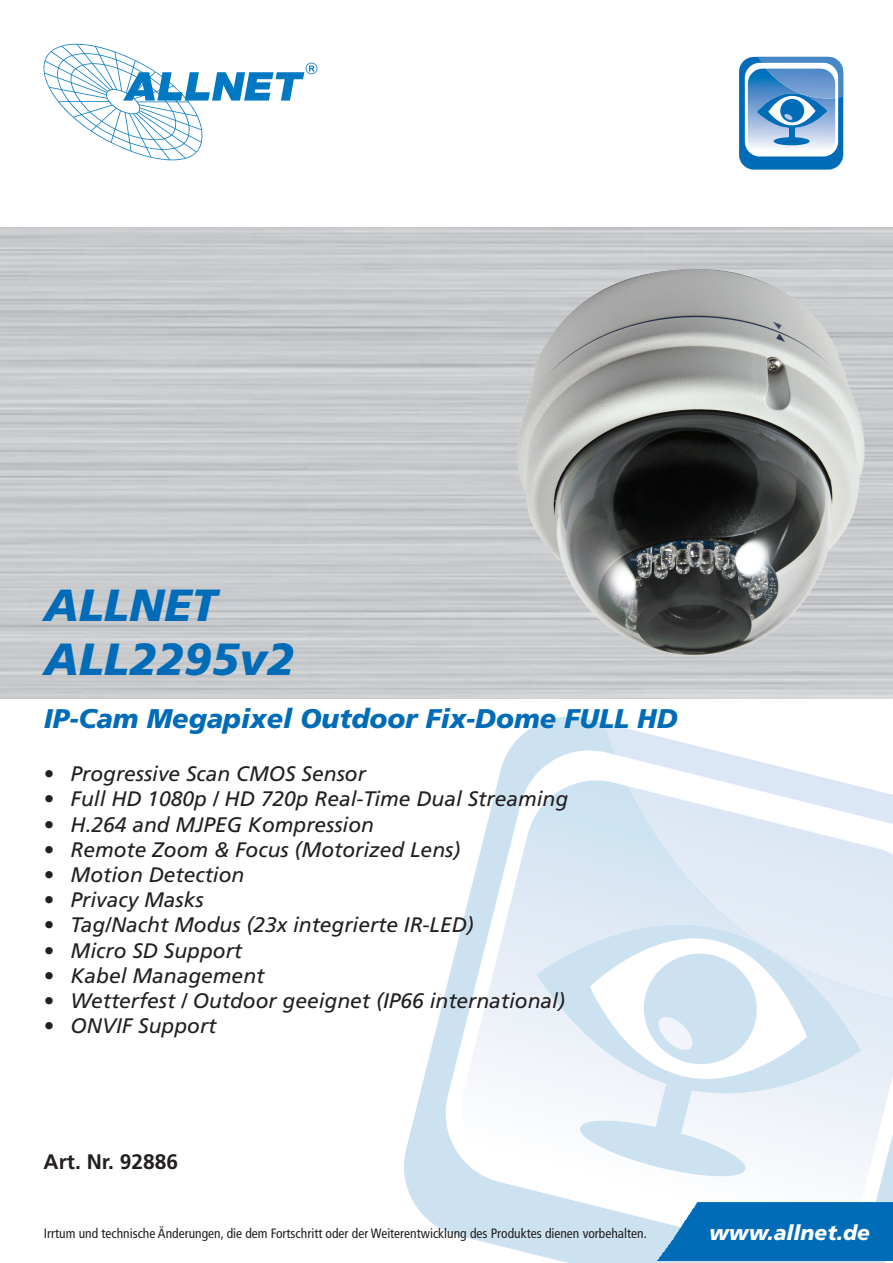
<style>
.page{position:relative;width:893px;height:1263px;background:#fff}
.page>*{position:absolute;margin:0;border:0;box-sizing:border-box;transform-origin:0 0}
.t1{font:italic 900 45px/54px "Frutiger LT Std";color:#006cb7}
.t2{font:italic 900 27px "Frutiger LT Std";color:#006cb7}
.t3{font:italic 21px "Frutiger LT Std";color:#231f20}
.t4{font:italic 900 21px "Frutiger LT Std";color:#fff}
.t5{font:700 21px "Frutiger LT Std";color:#231f20}
.t6{font:condensed 13.5px "Frutiger LT Std";color:#231f20}
</style>
<div class="page">
<svg style="left:404px;top:716px;width:200px;height:511px"></svg>
<svg style="left:438px;top:743px;width:448px;height:520px"></svg>
<svg style="left:454px;top:780px;width:439px;height:472px"></svg>
<svg style="left:536px;top:821px;width:325px;height:365px"></svg>
<svg style="left:590px;top:850px;width:217px;height:309px"></svg>
<svg style="left:577px;top:948px;width:185px;height:231px"></svg>
<svg style="left:604px;top:723px;width:289px;height:282px"></svg>
<svg style="left:615px;top:755px;width:278px;height:247px"></svg>
<svg style="left:629px;top:786px;width:264px;height:214px"></svg>
<img style="left:655px;top:1201px;width:238px;height:60px">
<svg style="left:44px;top:44px;width:273px;height:116px"></svg>
<svg style="left:739px;top:57px;width:104px;height:113px"></svg>
<img style="left:485px;top:227px;width:408px;height:459px">
<h1 class="t1" style="left:44px;top:578px;width:252px">ALLNET<br>ALL2295v2</h1>
<p class="t2" style="left:44px;top:703px;width:635px">IP-Cam Megapixel Outdoor Fix-Dome FULL HD</p>
<p class="t3" style="left:44px;top:762px;width:324px">• Progressive Scan CMOS Sensor</p>
<p class="t3" style="left:44px;top:787px;width:526px">• Full HD 1080p / HD 720p Real-Time Dual Streaming</p>
<p class="t3" style="left:44px;top:812px;width:332px">• H.264 and MJPEG Kompression</p>
<p class="t3" style="left:44px;top:837px;width:418px">• Remote Zoom &amp; Focus (Motorized Lens)</p>
<p class="t3" style="left:44px;top:862px;width:202px">• Motion Detection</p>
<p class="t3" style="left:44px;top:888px;width:162px">• Privacy Masks</p>
<p class="t3" style="left:44px;top:913px;width:432px">• Tag/Nacht Modus (23x integrierte IR-LED)</p>
<p class="t3" style="left:44px;top:938px;width:200px">• Micro SD Support</p>
<p class="t3" style="left:44px;top:963px;width:222px">• Kabel Management</p>
<p class="t3" style="left:44px;top:988px;width:523px">• Wetterfest / Outdoor geeignet (IP66 international)</p>
<p class="t3" style="left:44px;top:1014px;width:174px">• ONVIF Support</p>
<p class="t5" style="left:44px;top:1149px;width:136px">Art. Nr. 92886</p>
<p class="t6" style="left:44px;top:1225px;width:604px">Irrtum und technische Änderungen, die dem Fortschritt oder der Weiterentwicklung des Produktes dienen vorbehalten.</p>
<p class="t4" style="left:709px;top:1219px;width:162px">www.allnet.de</p>
</div>
